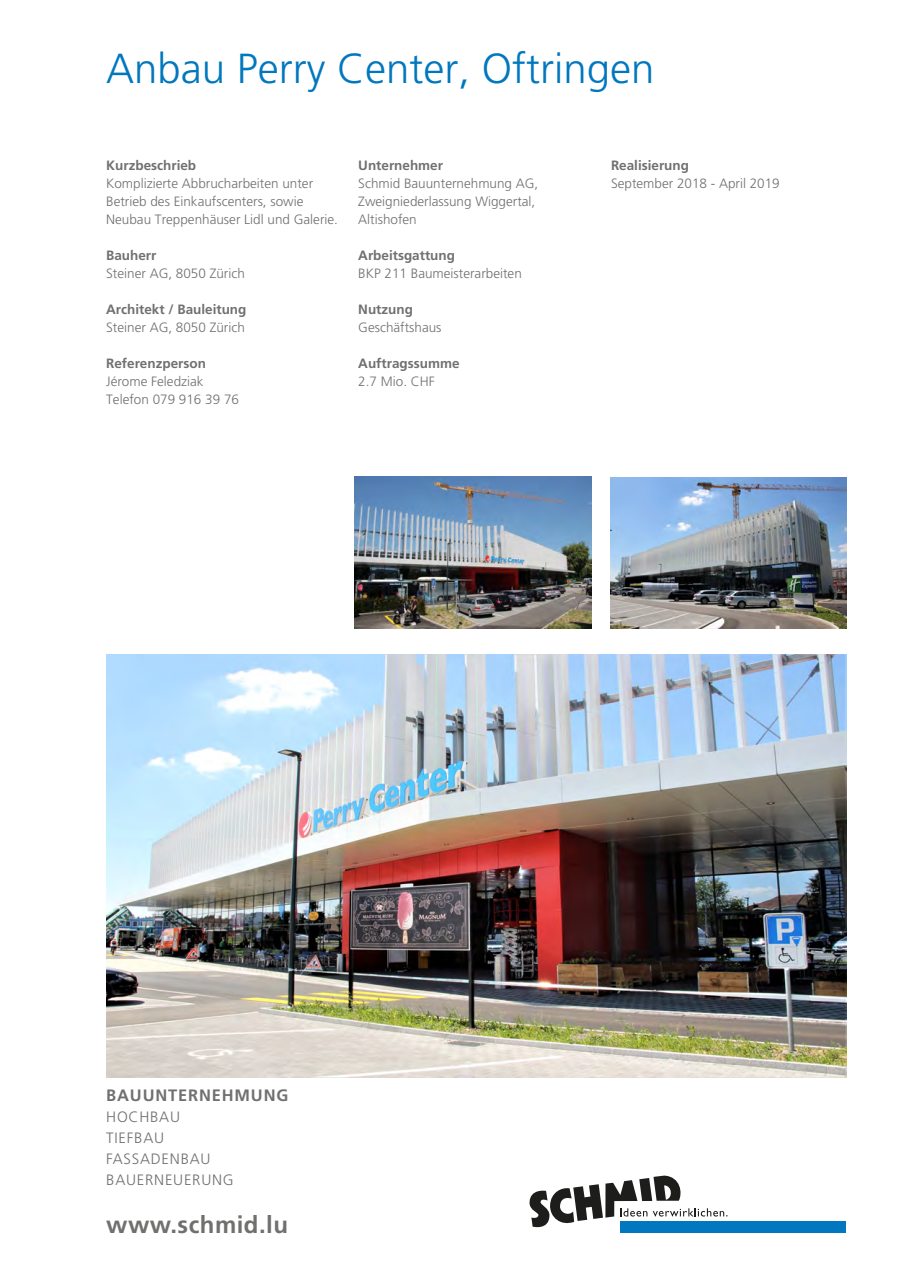
<style>
.page{position:relative;width:910px;height:1280px;background:#fff}
.page>*{position:absolute;margin:0;border:0;box-sizing:border-box;transform-origin:0 0}
.t1{font:300 42px "Frutiger LT Std";color:#0077be}
.t2{font:700 24px "Frutiger";letter-spacing:.02em;color:#70706f}
.t3{font:700 16.5px "Frutiger";letter-spacing:.05em;color:#70706f}
.t4{font:300 15px/21px "Frutiger";letter-spacing:.05em;color:#70706f}
.t5{font:300 13.5px/18px "Frutiger LT Std";color:#70706f}
.t6{font:700 13.5px "Frutiger LT Std";color:#70706f}
</style>
<div class="page">
<div style="left:620px;top:1221px;width:226px;height:12px;background:#0077be"></div>
<svg style="left:530px;top:1175px;width:198px;height:53px"></svg>
<img style="left:106px;top:654px;width:740px;height:423px">
<img style="left:610px;top:477px;width:236px;height:152px">
<img style="left:355px;top:477px;width:236px;height:152px">
<h1 class="t1" style="left:106px;top:44px;width:550px">Anbau Perry Center, Oftringen</h1>
<p class="t6" style="left:106px;top:157px;width:92px">Kurzbeschrieb</p>
<p class="t5" style="left:106px;top:174px;width:233px">Komplizierte Abbrucharbeiten unter<br>Betrieb des Einkaufscenters, sowie<br>Neubau Treppenhäuser Lidl und Galerie.</p>
<p class="t6" style="left:106px;top:247px;width:52px">Bauherr</p>
<p class="t5" style="left:106px;top:264px;width:140px">Steiner AG, 8050 Zürich</p>
<p class="t6" style="left:106px;top:301px;width:142px">Architekt / Bauleitung</p>
<p class="t5" style="left:106px;top:318px;width:140px">Steiner AG, 8050 Zürich</p>
<p class="t6" style="left:106px;top:355px;width:101px">Referenzperson</p>
<p class="t5" style="left:106px;top:372px;width:134px">Jérome Feledziak<br>Telefon 079 916 39 76</p>
<p class="t6" style="left:358px;top:157px;width:86px">Unternehmer</p>
<p class="t5" style="left:358px;top:174px;width:182px">Schmid Bauunternehmung AG,<br>Zweigniederlassung Wiggertal,<br>Altishofen</p>
<p class="t6" style="left:358px;top:247px;width:98px">Arbeitsgattung</p>
<p class="t5" style="left:358px;top:264px;width:165px">BKP 211 Baumeisterarbeiten</p>
<p class="t6" style="left:358px;top:301px;width:56px">Nutzung</p>
<p class="t5" style="left:358px;top:318px;width:85px">Geschäftshaus</p>
<p class="t6" style="left:358px;top:355px;width:103px">Auftragssumme</p>
<p class="t5" style="left:358px;top:372px;width:78px">2.7 Mio. CHF</p>
<p class="t6" style="left:611px;top:157px;width:80px">Realisierung</p>
<p class="t5" style="left:611px;top:174px;width:170px">September 2018 - April 2019</p>
<p class="t3" style="left:106px;top:1085px;width:184px">BAUUNTERNEHMUNG</p>
<p class="t4" style="left:106px;top:1106px;width:129px">HOCHBAU<br>TIEFBAU<br>FASSADENBAU<br>BAUERNEUERUNG</p>
<h2 class="t2" style="left:106px;top:1210px;width:183px">www.schmid.lu</h2>
</div>
